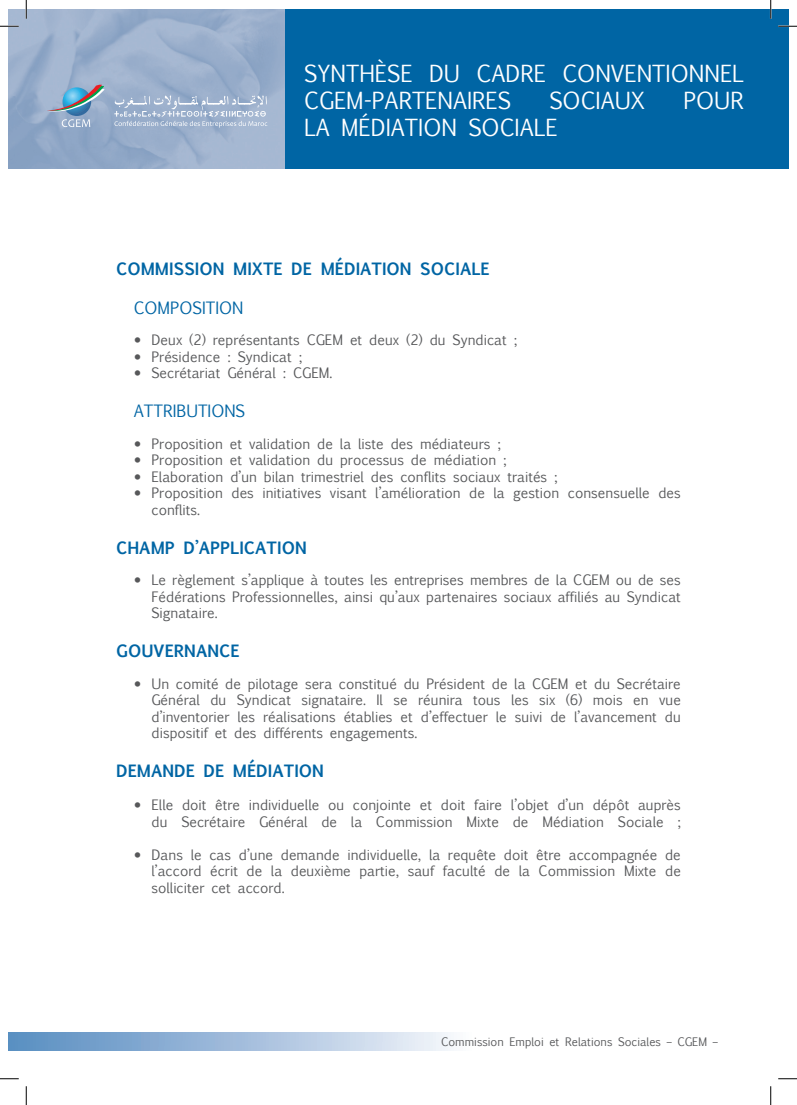
<style>
.page{position:relative;width:797px;height:1105px;background:#fff}
.page>*{position:absolute;margin:0;border:0;box-sizing:border-box;transform-origin:0 0}
.t1{font:22.5px/27px "Euphemia UCAS";color:#fff}
.t2{font:700 16.25px "Euphemia UCAS";color:#0065a4}
.t3{font:16.25px "Euphemia UCAS";color:#0065a4}
.t4{font:13.75px/16.5px "Euphemia UCAS";color:#57585a;text-align:justify}
.t5{font:11.25px "Euphemia UCAS";color:#57585a}
</style>
<div class="page">
<img style="left:9px;top:9px;width:275px;height:160px">
<div style="left:285px;top:9px;width:503px;height:160px;background:#0065a4"></div>
<svg style="left:114px;top:95px;width:153px;height:33px;background:#a9bbd3"></svg>
<svg style="left:62px;top:87px;width:29px;height:29px"></svg>
<svg style="left:47px;top:85px;width:57px;height:27px;background:#87a5bd"></svg>
<svg style="left:62px;top:119px;width:28px;height:8px"></svg>
<svg style="left:9px;top:1033px;width:442px;height:17px;background:#a1bddc"></svg>
<svg style="left:0;top:25px;width:19px;height:2px"></svg>
<svg style="left:778px;top:25px;width:19px;height:2px"></svg>
<svg style="left:0;top:1078px;width:19px;height:1px"></svg>
<svg style="left:778px;top:1078px;width:19px;height:1px"></svg>
<svg style="left:25px;top:0;width:2px;height:19px"></svg>
<svg style="left:25px;top:1086px;width:2px;height:19px"></svg>
<svg style="left:770px;top:0;width:1px;height:19px"></svg>
<svg style="left:770px;top:1086px;width:1px;height:19px"></svg>
<p class="t1" style="left:304px;top:60px;width:441px">SYNTHÈSE DU CADRE CONVENTIONNEL<br>CGEM-PARTENAIRES</p>
<p class="t1" style="left:549px;top:87px;width:97px">SOCIAUX</p>
<p class="t1" style="left:683px;top:87px;width:62px">POUR</p>
<p class="t1" style="left:304px;top:114px;width:255px">LA MÉDIATION SOCIALE</p>
<p class="t2" style="left:116px;top:256px;width:375px">COMMISSION MIXTE DE MÉDIATION SOCIALE</p>
<p class="t3" style="left:134px;top:296px;width:111px">COMPOSITION</p>
<p class="t4" style="left:151px;top:332px;width:367px">Deux (2) représentants CGEM et deux (2) du Syndicat ;</p>
<p class="t4" style="left:151px;top:348px;width:152px">Présidence : Syndicat ;</p>
<p class="t4" style="left:151px;top:365px;width:182px">Secrétariat Général : CGEM.</p>
<p class="t3" style="left:134px;top:399px;width:113px">ATTRIBUTIONS</p>
<p class="t4" style="left:151px;top:435px;width:351px">Proposition et validation de la liste des médiateurs ;</p>
<p class="t4" style="left:151px;top:452px;width:357px">Proposition et validation du processus de médiation ;</p>
<p class="t4" style="left:151px;top:468px;width:407px">Elaboration d’un bilan trimestriel des conflits sociaux traités ;</p>
<p class="t4" style="left:151px;top:485px;width:531px">Proposition des initiatives visant l’amélioration de la gestion consensuelle des conflits.</p>
<p class="t2" style="left:116px;top:535px;width:192px">CHAMP D’APPLICATION</p>
<p class="t4" style="left:151px;top:572px;width:531px">Le règlement s’applique à toutes les entreprises membres de la CGEM ou de ses Fédérations Professionnelles, ainsi qu’aux partenaires sociaux affiliés au Syndicat Signataire.</p>
<p class="t2" style="left:116px;top:639px;width:125px">GOUVERNANCE</p>
<p class="t4" style="left:151px;top:675px;width:531px">Un comité de pilotage sera constitué du Président de la CGEM et du Secrétaire Général du Syndicat signataire. Il se réunira tous les six (6) mois en vue d’inventorier les réalisations établies et d’effectuer le suivi de l’avancement du dispositif et des différents engagements.</p>
<p class="t2" style="left:116px;top:759px;width:209px">DEMANDE DE MÉDIATION</p>
<p class="t4" style="left:151px;top:797px;width:531px">Elle doit être individuelle ou conjointe et doit faire l’objet d’un dépôt auprès du Secrétaire Général de la Commission Mixte de Médiation Sociale ;</p>
<p class="t4" style="left:151px;top:846px;width:531px">Dans le cas d’une demande individuelle, la requête doit être accompagnée de l’accord écrit de la deuxième partie, sauf faculté de la Commission Mixte de solliciter cet accord.</p>
<p class="t5" style="left:441px;top:1033px;width:278px">Commission Emploi et Relations Sociales – CGEM –</p>
</div>
